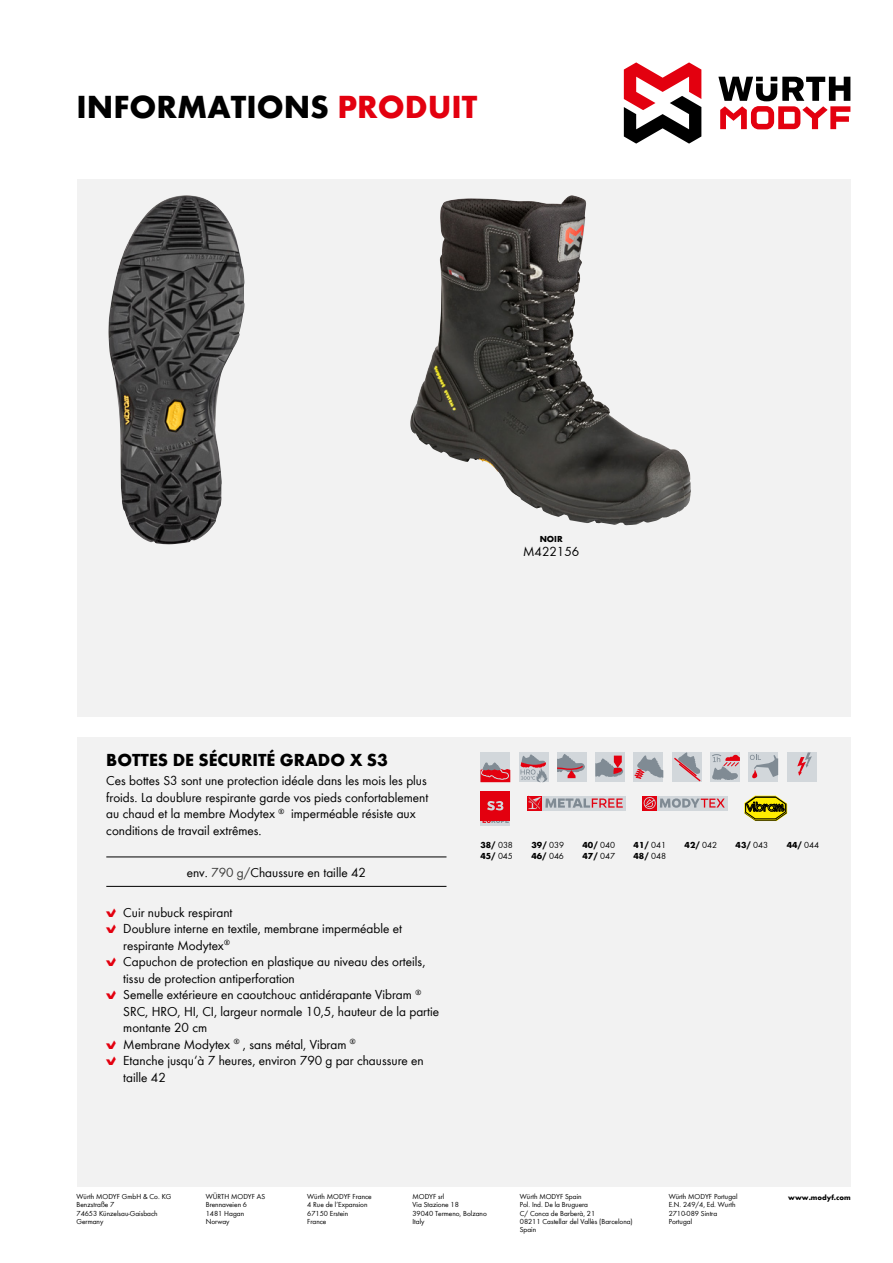
<style>
.page{position:relative;width:893px;height:1263px;background:#fff}
.page>*{position:absolute;margin:0;border:0;box-sizing:border-box;transform-origin:0 0}
.t1{font:700 33px "Wuerth Global";color:#000}
.t2{font:700 18px "Wuerth Global";color:#000}
.t3{font:13.5px/16.5px "Wuerth Global";color:#000}
.t4{font:700 9px "Wuerth Global";color:#000}
.t5{font:7.5px/8.2px "Wuerth Global";color:#000}
.t6{font:700 7.5px "Wuerth Global";color:#000}
.s1{color:#e3000f}
.s2{color:#3b3b3a}
.s3{font-family:"Wuerth Num";color:#e3000f}
.s4{font-weight:400}
</style>
<div class="page">
<svg style="left:718px;top:77px;width:132px;height:52px"></svg>
<svg style="left:624px;top:62px;width:77px;height:82px"></svg>
<div style="left:77px;top:179px;width:773px;height:1007px;background:#f2f2f2"></div>
<div style="left:64px;top:717px;width:805px;height:19px;background:#fff"></div>
<hr style="left:106px;top:857px;width:340px;height:1px;background:#000">
<hr style="left:106px;top:886px;width:340px;height:1px;background:#000">
<svg style="left:744px;top:796px;width:43px;height:25px"></svg>
<div style="left:657px;top:796px;width:70px;height:14px;background:#d2d7db"></div>
<div style="left:642px;top:796px;width:15px;height:14px;background:#e3000f"></div>
<svg style="left:643px;top:797px;width:82px;height:12px"></svg>
<div style="left:542px;top:796px;width:83px;height:14px;background:#d2d7db"></div>
<svg style="left:527px;top:796px;width:96px;height:14px"></svg>
<div style="left:480px;top:796px;width:30px;height:29px;background:#d2d7db"></div>
<img style="left:410px;top:197px;width:205px;height:328px">
<img style="left:108px;top:195px;width:136px;height:349px">
<div style="left:480px;top:791px;width:30px;height:29px;background:#e3000f"></div>
<svg style="left:483px;top:801px;width:26px;height:22px"></svg>
<div style="left:787px;top:752px;width:29px;height:30px;background:#d2d7db"></div>
<svg style="left:797px;top:752px;width:15px;height:24px"></svg>
<div style="left:748px;top:752px;width:30px;height:30px;background:#d2d7db"></div>
<svg style="left:750px;top:754px;width:28px;height:25px"></svg>
<div style="left:710px;top:752px;width:30px;height:30px;background:#d2d7db"></div>
<svg style="left:712px;top:754px;width:28px;height:26px"></svg>
<div style="left:672px;top:752px;width:30px;height:30px;background:#d2d7db"></div>
<svg style="left:674px;top:752px;width:27px;height:29px"></svg>
<div style="left:634px;top:752px;width:29px;height:30px;background:#d2d7db"></div>
<svg style="left:634px;top:755px;width:30px;height:24px"></svg>
<div style="left:595px;top:752px;width:30px;height:30px;background:#d2d7db"></div>
<svg style="left:595px;top:756px;width:28px;height:21px"></svg>
<div style="left:557px;top:752px;width:30px;height:30px;background:#d2d7db"></div>
<svg style="left:557px;top:754px;width:28px;height:24px"></svg>
<div style="left:519px;top:752px;width:30px;height:30px;background:#d2d7db"></div>
<svg style="left:520px;top:754px;width:27px;height:28px"></svg>
<div style="left:480px;top:752px;width:30px;height:30px;background:#d2d7db"></div>
<svg style="left:480px;top:762px;width:30px;height:20px"></svg>
<h1 class="t1" style="left:77px;top:87px;width:402px">INFORMATIONS <span class="s1">PRODUIT</span></h1>
<p class="t4" style="left:540px;top:533px;width:25px">NOIR</p>
<p class="t3" style="left:523px;top:543px;width:58px">M422156</p>
<h2 class="t2" style="left:106px;top:749px;width:283px">BOTTES DE SÉCURITÉ GRADO X S3</h2>
<p class="t3" style="left:106px;top:772px;width:324px">Ces bottes S3 sont une protection idéale dans les mois les plus froids. La doublure respirante garde vos pieds confortablement au chaud et la membre Modytex <sup>®</sup> imperméable résiste aux conditions de travail extrêmes.</p>
<p class="t3" style="left:187px;top:864px;width:181px">env. <span class="s2">790 g/</span>Chaussure en taille 42</p>
<p class="t3" style="left:106px;top:904px;width:128px"><span class="s3">B</span> Cuir nubuck respirant</p>
<p class="t3" style="left:106px;top:920px;width:297px"><span class="s3">B</span> Doublure interne en textile, membrane imperméable et</p>
<p class="t3" style="left:123px;top:937px;width:108px">respirante Modytex<sup>®</sup></p>
<p class="t3" style="left:106px;top:953px;width:321px"><span class="s3">B</span> Capuchon de protection en plastique au niveau des orteils,</p>
<p class="t3" style="left:123px;top:970px;width:173px">tissu de protection antiperforation</p>
<p class="t3" style="left:106px;top:986px;width:316px"><span class="s3">B</span> Semelle extérieure en caoutchouc antidérapante Vibram <sup>®</sup></p>
<p class="t3" style="left:123px;top:1003px;width:317px">SRC, HRO, HI, CI, largeur normale 10,5, hauteur de la partie</p>
<p class="t3" style="left:123px;top:1019px;width:85px">montante 20 cm</p>
<p class="t3" style="left:106px;top:1036px;width:251px"><span class="s3">B</span> Membrane Modytex <sup>®</sup> , sans métal, Vibram <sup>®</sup></p>
<p class="t3" style="left:106px;top:1052px;width:319px"><span class="s3">B</span> Etanche jusqu‘à 7 heures, environ 790 g par chaussure en</p>
<p class="t3" style="left:123px;top:1069px;width:44px">taille 42</p>
<p class="t4" style="left:480px;top:839px;width:34px">38/ <span class="s4">038</span></p>
<p class="t4" style="left:531px;top:839px;width:34px">39/ <span class="s4">039</span></p>
<p class="t4" style="left:583px;top:839px;width:34px">40/ <span class="s4">040</span></p>
<p class="t4" style="left:634px;top:839px;width:34px">41/ <span class="s4">041</span></p>
<p class="t4" style="left:685px;top:839px;width:34px">42/ <span class="s4">042</span></p>
<p class="t4" style="left:736px;top:839px;width:34px">43/ <span class="s4">043</span></p>
<p class="t4" style="left:787px;top:839px;width:34px">44/ <span class="s4">044</span></p>
<p class="t4" style="left:480px;top:850px;width:34px">45/ <span class="s4">045</span></p>
<p class="t4" style="left:531px;top:850px;width:34px">46/ <span class="s4">046</span></p>
<p class="t4" style="left:583px;top:850px;width:34px">47/ <span class="s4">047</span></p>
<p class="t4" style="left:634px;top:850px;width:34px">48/ <span class="s4">048</span></p>
<p class="t5" style="left:206px;top:1192px;width:61px">WÜRTH MODYF AS<br>Brennaveien 6<br>1481 Hagan<br>Norway</p>
<p class="t5" style="left:307px;top:1192px;width:66px">Würth MODYF France<br>4 Rue de l’Expansion<br>67150 Erstein<br>France</p>
<p class="t5" style="left:669px;top:1192px;width:70px">Würth MODYF Portugal<br>E.N. 249/4, Ed. Wurth<br>2710-089 Sintra<br>Portugal</p>
<p class="t6" style="left:788px;top:1193px;width:64px">www.modyf.com</p>
<p class="t5" style="left:77px;top:1192px;width:96px">Würth MODYF GmbH &amp; Co. KG<br>Benzstraße 7<br>74653 Künzelsau-Gaisbach<br>Germany</p>
<p class="t5" style="left:412px;top:1192px;width:76px">MODYF srl<br>Via Stazione 18<br>39040 Termeno, Bolzano<br>Italy</p>
<p class="t5" style="left:520px;top:1192px;width:114px">Würth MODYF Spain<br>Pol. Ind. De la Bruguera<br>C/ Conca de Barberà, 21<br>08211 Castellar del Vallès (Barcelona)<br>Spain</p>
</div>
